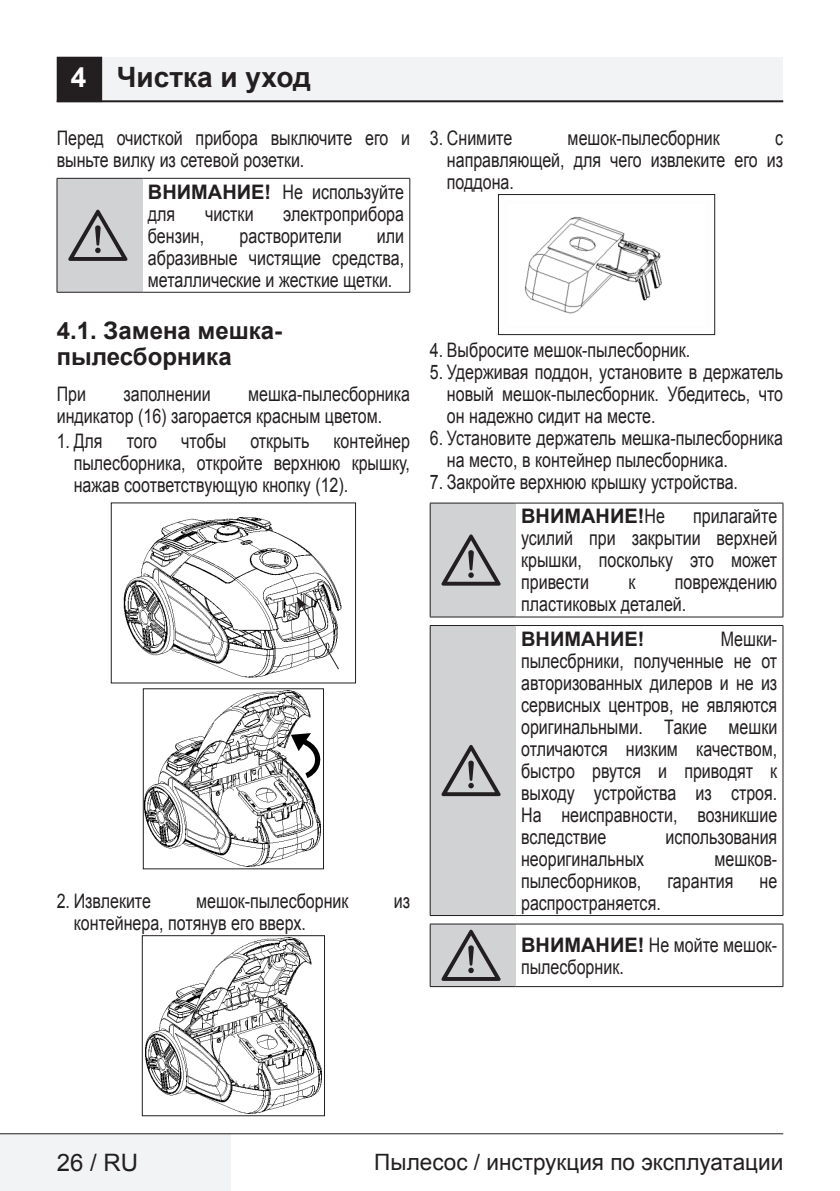
<style>
.page{position:relative;width:840px;height:1191px;background:#fff}
.page>*{position:absolute;margin:0;border:0;box-sizing:border-box;transform-origin:0 0}
.t1{font:64px "ZIWARNUN";color:#231f20}
.Unite_Baslik_Icerik{font:700 28px "Arial";color:#231f20}
.Alt_Baslik_Icerik{font:700 24px/26px "Arial";color:#231f20}
.t2{font:24px "Arial";color:#231f20}
.t3{font:22.4px "Arial";color:#231f20}
.Duz_Metin{font:20px/22px "Arial";color:#231f20;scale:.8 1}
.Duz_Metin-2{font:700 20px "Arial";color:#231f20}
.s1{color:#fff}
.s2{font-weight:700}
.s3{font-weight:400}
</style>
<div class="page">
<div style="left:0;top:1133px;width:230px;height:58px;background:#f2f3f4"></div>
<hr style="left:0;top:1133px;width:782px;height:1px;background:#231f20">
<div style="left:57px;top:57px;width:725px;height:45px;background:#f2f3f4"></div>
<hr style="left:57px;top:100px;width:725px;height:2px;background:#231f20">
<div style="left:58px;top:58px;width:43px;height:43px;background:#231f20"></div>
<div style="left:57px;top:57px;width:45px;height:45px;border:2px solid #231f20"></div>
<div style="left:57px;top:178px;width:85px;height:114px;background:#d1d2d4"></div>
<hr style="left:142px;top:178px;width:268px;height:1px;background:#231f20">
<hr style="left:409px;top:179px;width:1px;height:113px;background:#231f20">
<hr style="left:142px;top:292px;width:268px;height:1px;background:#231f20">
<hr style="left:57px;top:292px;width:85px;height:1px;background:#231f20">
<hr style="left:57px;top:178px;width:85px;height:1px;background:#231f20">
<hr style="left:57px;top:179px;width:1px;height:113px;background:#231f20">
<img style="left:123px;top:517px;width:219px;height:161px">
<div style="left:111px;top:502px;width:245px;height:181px;border:1px solid #231f20"></div>
<svg style="left:296px;top:596px;width:44px;height:74px"></svg>
<img style="left:145px;top:690px;width:176px;height:177px">
<div style="left:143px;top:688px;width:181px;height:181px;border:1px solid #231f20"></div>
<svg style="left:291px;top:733px;width:28px;height:48px"></svg>
<img style="left:145px;top:937px;width:177px;height:177px">
<div style="left:142px;top:935px;width:183px;height:181px;border:1px solid #231f20"></div>
<img style="left:524px;top:217px;width:138px;height:97px">
<div style="left:497px;top:194px;width:217px;height:141px;border:1px solid #231f20"></div>
<div style="left:430px;top:503px;width:85px;height:114px;background:#d1d2d4"></div>
<hr style="left:515px;top:503px;width:267px;height:1px;background:#231f20">
<hr style="left:782px;top:503px;width:1px;height:114px;background:#231f20">
<hr style="left:515px;top:616px;width:267px;height:1px;background:#231f20">
<hr style="left:429px;top:616px;width:86px;height:1px;background:#231f20">
<hr style="left:429px;top:503px;width:86px;height:1px;background:#231f20">
<hr style="left:429px;top:503px;width:1px;height:114px;background:#231f20">
<div style="left:430px;top:625px;width:85px;height:290px;background:#d1d2d4"></div>
<hr style="left:515px;top:625px;width:267px;height:1px;background:#231f20">
<hr style="left:782px;top:626px;width:1px;height:289px;background:#231f20">
<hr style="left:515px;top:915px;width:267px;height:1px;background:#231f20">
<hr style="left:429px;top:915px;width:86px;height:1px;background:#231f20">
<hr style="left:429px;top:625px;width:86px;height:1px;background:#231f20">
<hr style="left:429px;top:626px;width:1px;height:289px;background:#231f20">
<div style="left:430px;top:924px;width:85px;height:62px;background:#d1d2d4"></div>
<hr style="left:515px;top:923px;width:267px;height:1px;background:#231f20">
<hr style="left:782px;top:924px;width:1px;height:62px;background:#231f20">
<hr style="left:515px;top:986px;width:267px;height:1px;background:#231f20">
<hr style="left:429px;top:986px;width:86px;height:1px;background:#231f20">
<hr style="left:429px;top:923px;width:86px;height:1px;background:#231f20">
<hr style="left:429px;top:924px;width:1px;height:62px;background:#231f20">
<p class="Unite_Baslik_Icerik" style="left:71px;top:58px;width:241px"><span class="s1">4</span> Чистка и уход</p>
<p class="Duz_Metin" style="left:57px;top:127px;width:443px">Перед очисткой прибора выключите его и выньте вилку из сетевой розетки.</p>
<p class="t1" style="left:68px;top:201px;width:63px">A</p>
<p class="Duz_Metin" style="left:148px;top:181px;width:321px"><span class="s2">ВНИМАНИЕ!</span> Не используйте для</p>
<p class="Duz_Metin" style="left:205px;top:203px;width:62px">чистки</p>
<p class="Duz_Metin" style="left:283px;top:203px;width:152px">электроприбора</p>
<p class="Duz_Metin" style="left:148px;top:225px;width:72px">бензин,</p>
<p class="Duz_Metin" style="left:239px;top:225px;width:129px">растворители</p>
<p class="Duz_Metin" style="left:148px;top:225px;width:321px;text-align:justify;text-indent:229px">или абразивные чистящие средства, металлические и жесткие щетки.</p>
<p class="Alt_Baslik_Icerik" style="left:57px;top:318px;width:227px">4.1. Замена мешка&shy;пылесборника</p>
<p class="Duz_Metin" style="left:57px;top:383px;width:38px">При</p>
<p class="Duz_Metin" style="left:123px;top:383px;width:111px">заполнении</p>
<p class="Duz_Metin" style="left:57px;top:383px;width:443px;text-indent:191px">мешка-пылесборника индикатор (16) загорается красным цветом.</p>
<p class="Duz_Metin" style="left:74px;top:430px;width:421px;text-align:justify;text-indent:-17px">1. Для того чтобы открыть контейнер пылесборника, откройте верхнюю крышку, нажав соответствующую кнопку (12).</p>
<p class="Duz_Metin" style="left:57px;top:890px;width:119px">2. Извлеките</p>
<p class="Duz_Metin" style="left:196px;top:890px;width:192px">мешок-пылесборник</p>
<p class="Duz_Metin" style="left:393px;top:890px;width:22px">из</p>
<p class="Duz_Metin" style="left:74px;top:912px;width:291px">контейнера, потянув его вверх.</p>
<p class="Duz_Metin" style="left:429px;top:127px;width:104px">3. Снимите</p>
<p class="Duz_Metin" style="left:567px;top:127px;width:192px">мешок-пылесборник</p>
<p class="Duz_Metin" style="left:446px;top:127px;width:421px;text-align:justify;text-indent:328px">с направляющей, для чего извлеките его из поддона.</p>
<p class="Duz_Metin" style="left:429px;top:339px;width:327px">4. Выбросите мешок-пылесборник.</p>
<p class="Duz_Metin" style="left:446px;top:361px;width:421px;text-align:justify;text-indent:-17px">5. Удерживая поддон, установите в держатель новый мешок-пылесборник. Убедитесь, что он надежно сидит на месте.</p>
<p class="Duz_Metin" style="left:446px;top:427px;width:421px;text-indent:-17px">6. Установите держатель мешка-пылесборника на место, в контейнер пылесборника.</p>
<p class="Duz_Metin" style="left:429px;top:471px;width:386px">7. Закройте верхнюю крышку устройства.</p>
<p class="t1" style="left:441px;top:526px;width:63px">A</p>
<p class="t1" style="left:441px;top:736px;width:63px">A</p>
<p class="Duz_Metin-2" style="left:521px;top:503px;width:145px">ВНИМАНИЕ!<span class="s3">Не</span></p>
<p class="Duz_Metin" style="left:521px;top:505px;width:321px;text-align:justify;text-indent:172px">прилагайте усилий при закрытии верхней крышки, поскольку это может привести</p>
<p class="Duz_Metin" style="left:521px;top:571px;width:321px;text-indent:154px">повреждению пластиковых деталей.</p>
<p class="Duz_Metin" style="left:628px;top:571px;width:10px">к</p>
<p class="Duz_Metin" style="left:521px;top:628px;width:321px;text-align:justify;text-indent:199px">Мешки&shy;пылесбрники, полученные не от авторизованных дилеров и не из сервисных центров, не являются оригинальными. Такие мешки отличаются низким качеством, быстро рвутся и приводят к выходу устройства из строя.<br>На неисправности, возникшие вследствие</p>
<p class="Duz_Metin-2" style="left:521px;top:625px;width:125px">ВНИМАНИЕ!</p>
<p class="Duz_Metin" style="left:665px;top:826px;width:141px">использования</p>
<p class="Duz_Metin" style="left:521px;top:848px;width:155px">неоригинальных</p>
<p class="Duz_Metin" style="left:714px;top:848px;width:80px">мешков-</p>
<p class="Duz_Metin" style="left:521px;top:870px;width:152px">пылесборников,</p>
<p class="Duz_Metin" style="left:667px;top:870px;width:84px">гарантия</p>
<p class="Duz_Metin" style="left:759px;top:870px;width:24px">не</p>
<p class="Duz_Metin" style="left:521px;top:892px;width:176px">распространяется.</p>
<p class="t1" style="left:441px;top:921px;width:63px">A</p>
<p class="Duz_Metin" style="left:521px;top:933px;width:321px"><span class="s2">ВНИМАНИЕ!</span> Не мойте мешок&shy;пылесборник.</p>
<p class="t2" style="left:57px;top:1147px;width:83px">26 / RU</p>
<p class="t3" style="left:374px;top:1147px;width:410px">Пылесос / инструкция по эксплуатации</p>
</div>
